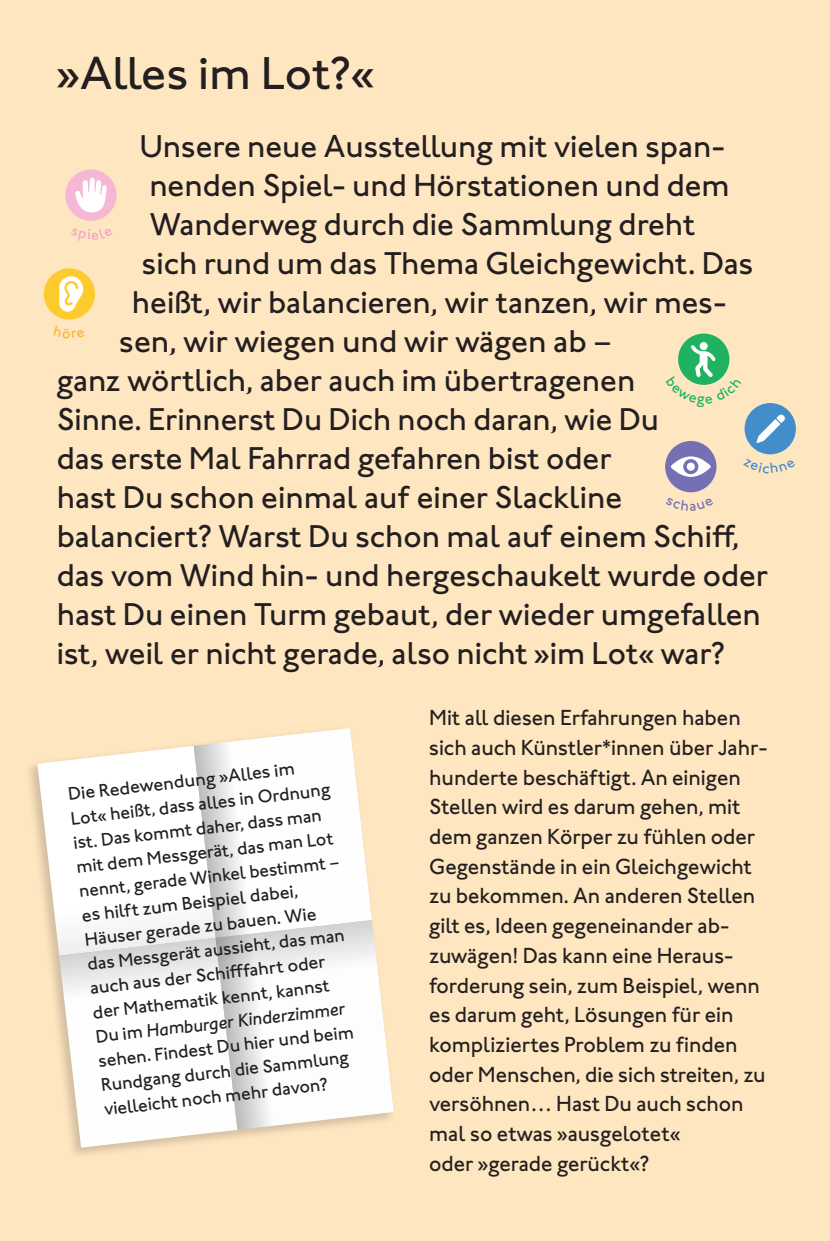
<style>
.page{position:relative;width:830px;height:1241px;background:#fff}
.page>*{position:absolute;margin:0;border:0;box-sizing:border-box;transform-origin:0 0}
.Headline{font:500 47.5px "ITC Johnstonfor HKH";letter-spacing:-.005em;color:#231f20}
.Fließtext_13_pt{font:500 32.5px "ITC Johnstonfor HKH";color:#231f20}
.Fließtext_9_5_pt{font:500 22.5px/29.8px "ITC Johnstonfor HKH";color:#231f20;scale:.96 1}
.Fließtext_7_5_pt{font:500 18.75px/24.5px "ITC Johnstonfor HKH";color:#231f20}
.s1{font-style:italic}
</style>
<div class="page">
<div style="left:0;top:0;width:829px;height:1240px;background:#fee6c0"></div>
<svg style="left:37px;top:728px;width:357px;height:420px"></svg>
<div style="left:65px;top:169px;width:51px;height:52px;background:#f6b7d4;border-radius:50%"></div>
<svg style="left:75px;top:178px;width:31px;height:34px"></svg>
<div style="left:44px;top:268px;width:51px;height:51px;background:#fecb2f;border-radius:50%"></div>
<svg style="left:59px;top:276px;width:24px;height:35px"></svg>
<div style="left:677px;top:333px;width:52px;height:52px;background:#1eb261;border-radius:50%"></div>
<svg style="left:699px;top:342px;width:8px;height:8px"></svg>
<div style="left:744px;top:403px;width:51px;height:51px;background:#448dcb;border-radius:50%"></div>
<svg style="left:756px;top:414px;width:28px;height:29px"></svg>
<div style="left:664px;top:441px;width:52px;height:51px;background:#756fb3;border-radius:50%"></div>
<svg style="left:670px;top:456px;width:40px;height:21px"></svg>
<div style="left:686px;top:462px;width:8px;height:8px;background:#fff;border-radius:50%"></div>
<svg style="left:677px;top:345px;width:53px;height:40px"></svg>
<p class="Headline" style="left:57px;top:45px;width:319px">»Alles im Lot?«</p>
<p class="Fließtext_13_pt" style="left:139px;top:127px;width:587px">Unsere neue Ausstellung mit vielen span-</p>
<p class="Fließtext_13_pt" style="left:149px;top:166px;width:581px">nenden Spiel- und Hörstationen und dem</p>
<p class="Fließtext_13_pt" style="left:149px;top:205px;width:547px">Wanderweg durch die Sammlung dreht</p>
<p class="Fließtext_13_pt" style="left:142px;top:244px;width:613px">sich rund um das Thema Gleichgewicht. Das</p>
<p class="Fließtext_13_pt" style="left:132px;top:283px;width:596px">heißt, wir balancieren, wir tanzen, wir mes-</p>
<p class="Fließtext_13_pt" style="left:119px;top:322px;width:494px">sen, wir wiegen und wir wägen ab –</p>
<p class="Fließtext_13_pt" style="left:57px;top:361px;width:580px">ganz wörtlich, aber auch im übertragenen</p>
<p class="Fließtext_13_pt" style="left:57px;top:400px;width:603px">Sinne. Erinnerst Du Dich noch daran, wie Du</p>
<p class="Fließtext_13_pt" style="left:57px;top:439px;width:556px">das erste Mal Fahrrad gefahren bist oder</p>
<p class="Fließtext_13_pt" style="left:57px;top:478px;width:566px">hast Du schon einmal auf einer Slackline</p>
<p class="Fließtext_13_pt" style="left:57px;top:517px;width:684px">balanciert? Warst Du schon mal auf einem Schiff,</p>
<p class="Fließtext_13_pt" style="left:57px;top:556px;width:712px">das vom Wind hin- und hergeschaukelt wurde oder</p>
<p class="Fließtext_13_pt" style="left:57px;top:595px;width:705px">hast Du einen Turm gebaut, der wieder umgefallen</p>
<p class="Fließtext_13_pt" style="left:57px;top:634px;width:669px">ist, weil er nicht gerade, also nicht »im Lot« war?</p>
<p class="Fließtext_7_5_pt" style="left:67px;top:780px;width:229px;rotate:-6deg">Die Redewendung »Alles im</p>
<p class="Fließtext_7_5_pt" style="left:69px;top:807px;width:263px;rotate:-7deg">Lot« heißt, dass alles in Ordnung ist. Das kommt daher, dass man mit dem Messgerät, das man Lot nennt, gerade Winkel bestimmt –</p>
<p class="Fließtext_7_5_pt" style="left:80px;top:901px;width:235px;rotate:-6deg">es hilft zum Beispiel dabei,<br>Häuser gerade zu bauen. Wie</p>
<p class="Fließtext_7_5_pt" style="left:86px;top:952px;width:260px;rotate:-7deg">das Messgerät aussieht, das man</p>
<p class="Fließtext_7_5_pt" style="left:89px;top:974px;width:238px;rotate:-6deg">auch aus der Schiff fahrt oder</p>
<p class="Fließtext_7_5_pt" style="left:91px;top:1001px;width:258px;rotate:-7deg">der Mathematik kennt, kannst<br>Du im <span class="s1">Hamburger Kinderzimmer </span>sehen. Findest Du hier und beim<br>Rundgang durch die Sammlung vielleicht noch mehr davon?</p>
<p class="Fließtext_9_5_pt" style="left:429px;top:702px;width:354px">Mit all diesen Erfahrungen haben sich auch Künstler*innen über Jahr&shy;hunderte beschäftigt. An einigen<br>Stellen wird es darum gehen, mit dem ganzen Körper zu fühlen oder<br>Gegenstände in ein Gleichgewicht zu bekommen. An anderen Stellen gilt es, Ideen gegeneinander ab&shy;zuwägen! Das kann eine Heraus&shy;forderung sein, zum Beispiel, wenn es darum geht, Lösungen für ein kompliziertes Problem zu finden oder Menschen, die sich streiten, zu versöhnen… Hast Du auch schon mal so etwas »ausgelotet«<br>oder »gerade gerückt«?</p>
</div>
